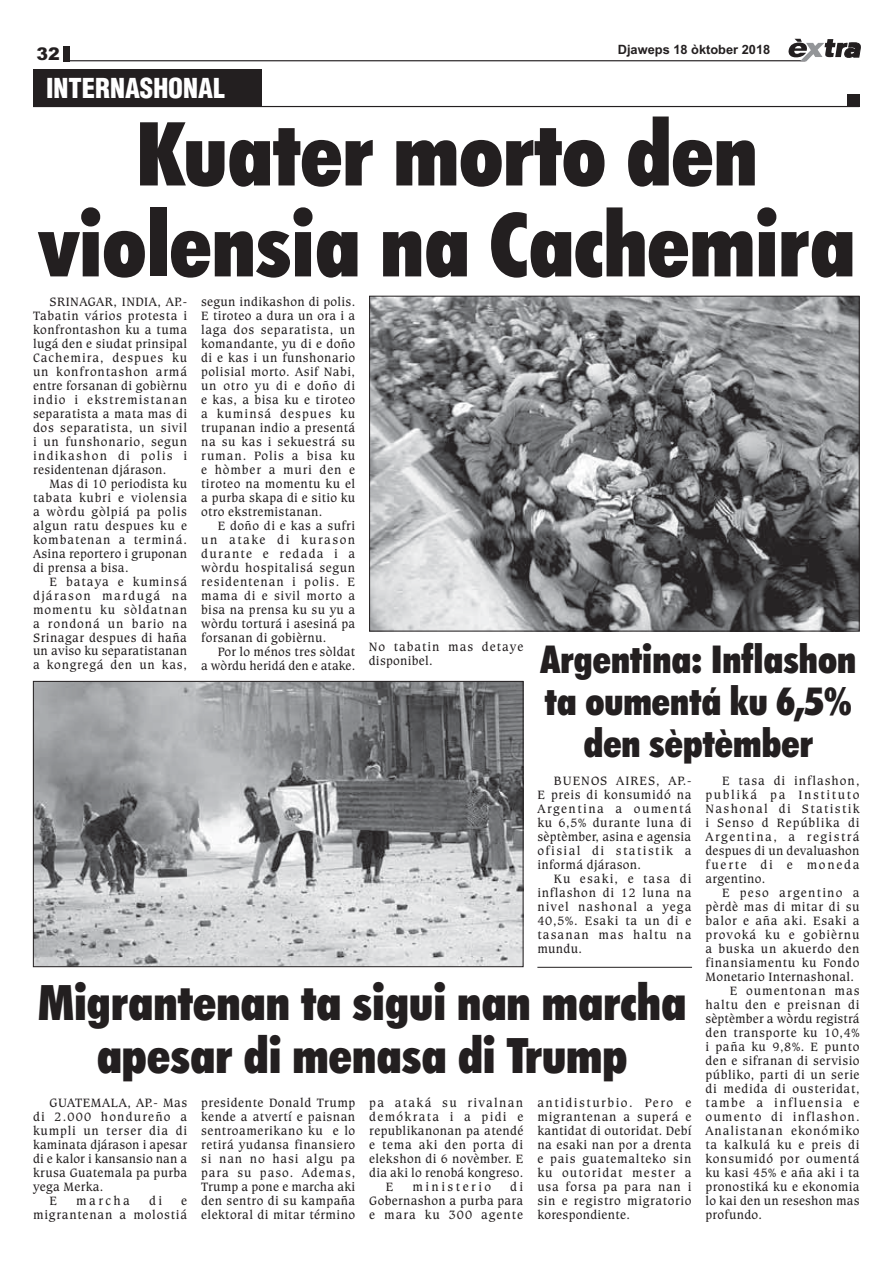
<style>
.page{position:relative;width:893px;height:1263px;background:#fff}
.page>*{position:absolute;margin:0;border:0;box-sizing:border-box;transform-origin:0 0}
.t1{font:900 condensed 88.65px/90.9px "Futura BT";color:#231f20;text-align:center}
.t2{font:900 condensed 49.05px/52.5px "Futura BT";color:#231f20;text-align:center}
.t3{font:900 condensed 38.55px/42px "Futura BT";color:#231f20;text-align:center}
.t4{font:900 condensed 26.85px "Helvetica";color:#fff}
.t5{font:900 17.55px "Arial";color:#231f20}
.t6{font:12.9px/14px "Caxton BT";letter-spacing:.035em;color:#231f20;text-align:justify}
.t7{font:12.9px "Caxton BT";letter-spacing:.055em;color:#231f20}
.t8{font:12.9px "Caxton BT";letter-spacing:.01em;color:#231f20}
.t9{font:12.9px/14px "Caxton BT";letter-spacing:.005em;color:#231f20;text-align:right}
.t10{font:12.9px/14px "Caxton BT";letter-spacing:.075em;color:#231f20}
.t11{font:12.9px/14px "Caxton BT";letter-spacing:.06em;color:#231f20;text-align:right}
.t12{font:12.9px "Caxton BT";letter-spacing:.085em;color:#231f20}
.t13{font:12.9px "Caxton BT";letter-spacing:.1em;color:#231f20}
.t14{font:12.9px "Caxton BT";letter-spacing:.095em;color:#231f20}
.t15{font:12.9px "Caxton BT";letter-spacing:.015em;color:#231f20}
.t16{font:700 12.9px "Arial";color:#231f20}
.t17{font:12.9px "Caxton BT";letter-spacing:.07em;color:#231f20}
.t18{font:12.9px "Caxton BT";letter-spacing:.19em;color:#231f20}
</style>
<div class="page">
<hr style="left:63px;top:60px;width:742px;height:1px;background:#231f20">
<svg style="left:788px;top:39px;width:73px;height:22px"></svg>
<div style="left:63px;top:46px;width:7px;height:15px;background:#231f20"></div>
<div style="left:33px;top:69px;width:229px;height:38px;background:#231f20"></div>
<hr style="left:33px;top:106px;width:826px;height:1px;background:#231f20">
<div style="left:847px;top:94px;width:12px;height:13px;background:#231f20"></div>
<img style="left:371px;top:298px;width:486px;height:331px">
<div style="left:369px;top:296px;width:490px;height:335px;border:1px solid #231f20"></div>
<img style="left:35px;top:683px;width:486px;height:282px">
<div style="left:33px;top:681px;width:490px;height:286px;border:1px solid #231f20"></div>
<hr style="left:537px;top:967px;width:155px;height:1px;background:#231f20">
<h3 class="t5" style="left:37px;top:47px;width:25px">32</h3>
<h3 class="t4" style="left:46px;top:78px;width:180px">INTERNASHONAL</h3>
<p class="t16" style="left:618px;top:44px;width:154px">Djaweps 18 òktober 2018</p>
<h1 class="t1" style="left:39px;top:114px;width:818px">Kuater morto den violensia na Cachemira</h1>
<p class="t6" style="left:201px;top:295px;width:156px">segun indikashon di polis.<br>E tiroteo a dura un ora i a laga dos separatista, un komandante, yu di e doño di e kas i un funshonario polisial morto. Asif Nabi, un otro yu di e doño di e kas, a bisa ku e tiroteo a kuminsá despues ku trupanan indio a presentá na su kas i sekuestrá su ruman. Polis a bisa ku e hòmber a muri den e tiroteo na momentu ku el a purba skapa di e sitio ku otro ekstremistanan.</p>
<p class="t6" style="left:201px;top:519px;width:156px;text-indent:17px">E doño di e kas a sufri un atake di kurason durante e redada i a wòrdu hospitalisá segun residentenan i polis. E mama di e sivil morto a bisa na prensa ku su yu a wòrdu torturá i asesiná pa forsanan di gobièrnu.</p>
<p class="t9" style="left:201px;top:645px;width:156px">Por lo ménos tres sòldat<br>a wòrdu heridá den e atake.</p>
<p class="t6" style="left:33px;top:295px;width:156px;text-indent:17px">SRINAGAR, INDIA, AP.- Tabatin vários protesta i konfrontashon ku a tuma lugá den e siudat prinsipal Cachemira, despues ku un konfrontashon armá entre forsanan di gobièrnu indio i ekstremistanan separatista a mata mas di dos separatista, un sivil i un funshonario, segun indikashon di polis i residentenan djárason.</p>
<p class="t6" style="left:33px;top:477px;width:156px;text-indent:17px">Mas di 10 periodista ku tabata kubri e violensia a wòrdu gòlpiá pa polis algun ratu despues ku e kombatenan a terminá.<br>Asina reportero i gruponan di prensa a bisa.</p>
<p class="t6" style="left:33px;top:575px;width:156px;text-indent:17px">E bataya e kuminsá djárason mardugá na momentu ku sòldatnan a rondoná un bario na Srinagar despues di haña un aviso ku separatistanan a kongregá den un kas,</p>
<p class="t10" style="left:369px;top:641px;width:156px">No tabatin mas detaye disponibel.</p>
<h3 class="t3" style="left:541px;top:640px;width:317px">Argentina: Inflashon ta oumentá ku 6,5% den sèptèmber</h3>
<p class="t6" style="left:537px;top:775px;width:156px;text-indent:17px">BUENOS AIRES, AP.- E preis di konsumidó na Argentina a oumentá ku 6,5% durante luna di sèptèmber, asina e agensia ofisial di statistik a informá djárason.</p>
<p class="t6" style="left:537px;top:873px;width:156px;text-indent:17px">Ku esaki, e tasa di inflashon di 12 luna na nivel nashonal a yega 40,5%. Esaki ta un di e tasanan mas haltu na mundu.</p>
<p class="t6" style="left:705px;top:775px;width:156px;text-indent:17px">E tasa di inflashon, publiká pa Instituto Nashonal di Statistik i Senso d Repúblika di Argentina, a registrá despues di un devaluashon fuerte di e moneda argentino.</p>
<p class="t14" style="left:722px;top:887px;width:139px">E peso argentino a</p>
<p class="t6" style="left:705px;top:901px;width:156px">pèrdè mas di mitar di su</p>
<p class="t6" style="left:705px;top:915px;width:156px">balor e aña aki. Esaki a</p>
<p class="t10" style="left:705px;top:928px;width:156px">provoká ku e gobièrnu</p>
<p class="t6" style="left:705px;top:942px;width:156px">a buska un akuerdo den</p>
<p class="t6" style="left:705px;top:956px;width:156px">finansiamentu ku Fondo</p>
<p class="t6" style="left:705px;top:970px;width:150px">Monetario Internashonal.</p>
<p class="t10" style="left:730px;top:984px;width:131px">E oumentonan mas</p>
<p class="t7" style="left:705px;top:999px;width:155px">haltu den e preisnan di</p>
<p class="t8" style="left:705px;top:1013px;width:156px">sèptèmber a wòrdu registrá</p>
<p class="t6" style="left:705px;top:1026px;width:156px">den transporte ku 10,4%</p>
<p class="t6" style="left:705px;top:1040px;width:156px">i paña ku 9,8%. E punto</p>
<p class="t6" style="left:705px;top:1054px;width:156px">den e sifranan di servisio</p>
<p class="t6" style="left:705px;top:1068px;width:156px">públiko, parti di un serie</p>
<p class="t6" style="left:705px;top:1082px;width:156px">di medida di ousteridat,</p>
<p class="t13" style="left:705px;top:1097px;width:156px">tambe a influensia e</p>
<p class="t12" style="left:705px;top:1111px;width:156px">oumento di inflashon.</p>
<p class="t17" style="left:705px;top:1125px;width:156px">Analistanan ekonómiko</p>
<p class="t7" style="left:705px;top:1139px;width:156px">ta kalkulá ku e preis di</p>
<p class="t7" style="left:705px;top:1153px;width:156px">konsumidó por oumentá</p>
<p class="t6" style="left:705px;top:1166px;width:156px">ku kasi 45% e aña aki i ta</p>
<p class="t6" style="left:705px;top:1180px;width:156px">pronostiká ku e ekonomia</p>
<p class="t8" style="left:705px;top:1195px;width:156px">lo kai den un reseshon mas</p>
<p class="t6" style="left:705px;top:1208px;width:58px">profundo.</p>
<h2 class="t2" style="left:38px;top:980px;width:650px">Migrantenan ta sigui nan marcha apesar di menasa di Trump</h2>
<p class="t6" style="left:201px;top:1096px;width:156px">presidente Donald Trump kende a atvertí e paisnan sentroamerikano ku e lo retirá yudansa finansiero si nan no hasi algu pa para su paso. Ademas, Trump a pone e marcha aki den sentro di su kampaña elektoral di mitar término</p>
<p class="t13" style="left:369px;top:1097px;width:156px">pa ataká su rivalnan</p>
<p class="t6" style="left:537px;top:1096px;width:156px">antidisturbio. Pero e migrantenan a superá e kantidat di outoridat. Debí na esaki nan por a drenta e pais guatemalteko sin ku outoridat mester a usa forsa pa para nan i sin e registro migratorio korespondiente.</p>
<p class="t6" style="left:50px;top:1096px;width:139px">GUATEMALA, AP.- Mas</p>
<p class="t12" style="left:33px;top:1111px;width:156px">di 2.000 hondureño a</p>
<p class="t11" style="left:33px;top:1124px;width:156px">kumpli un terser dia di</p>
<p class="t8" style="left:33px;top:1139px;width:156px">kaminata djárason i apesar</p>
<p class="t9" style="left:33px;top:1152px;width:156px">di e kalor i kansansio nan a</p>
<p class="t6" style="left:33px;top:1166px;width:156px">krusa Guatemala pa purba</p>
<p class="t6" style="left:33px;top:1180px;width:72px">yega Merka.</p>
<p class="t6" style="left:50px;top:1194px;width:9px">E</p>
<p class="t6" style="left:76px;top:1194px;width:55px">marcha</p>
<p class="t6" style="left:149px;top:1194px;width:15px">di</p>
<p class="t14" style="left:369px;top:1111px;width:156px">demókrata i a pidi e</p>
<p class="t6" style="left:369px;top:1124px;width:156px">republikanonan pa atendé</p>
<p class="t7" style="left:369px;top:1139px;width:156px">e tema aki den porta di</p>
<p class="t6" style="left:369px;top:1152px;width:156px">elekshon di 6 novèmber. E</p>
<p class="t15" style="left:369px;top:1167px;width:156px">dia aki lo renobá kongreso.</p>
<p class="t6" style="left:386px;top:1180px;width:9px">E</p>
<p class="t18" style="left:412px;top:1181px;width:80px">ministerio</p>
<p class="t6" style="left:369px;top:1180px;width:156px;text-indent:141px">di Gobernashon a purba para e mara ku 300 agente</p>
<p class="t11" style="left:33px;top:1194px;width:156px">e<br>migrantenan a molostiá</p>
</div>
